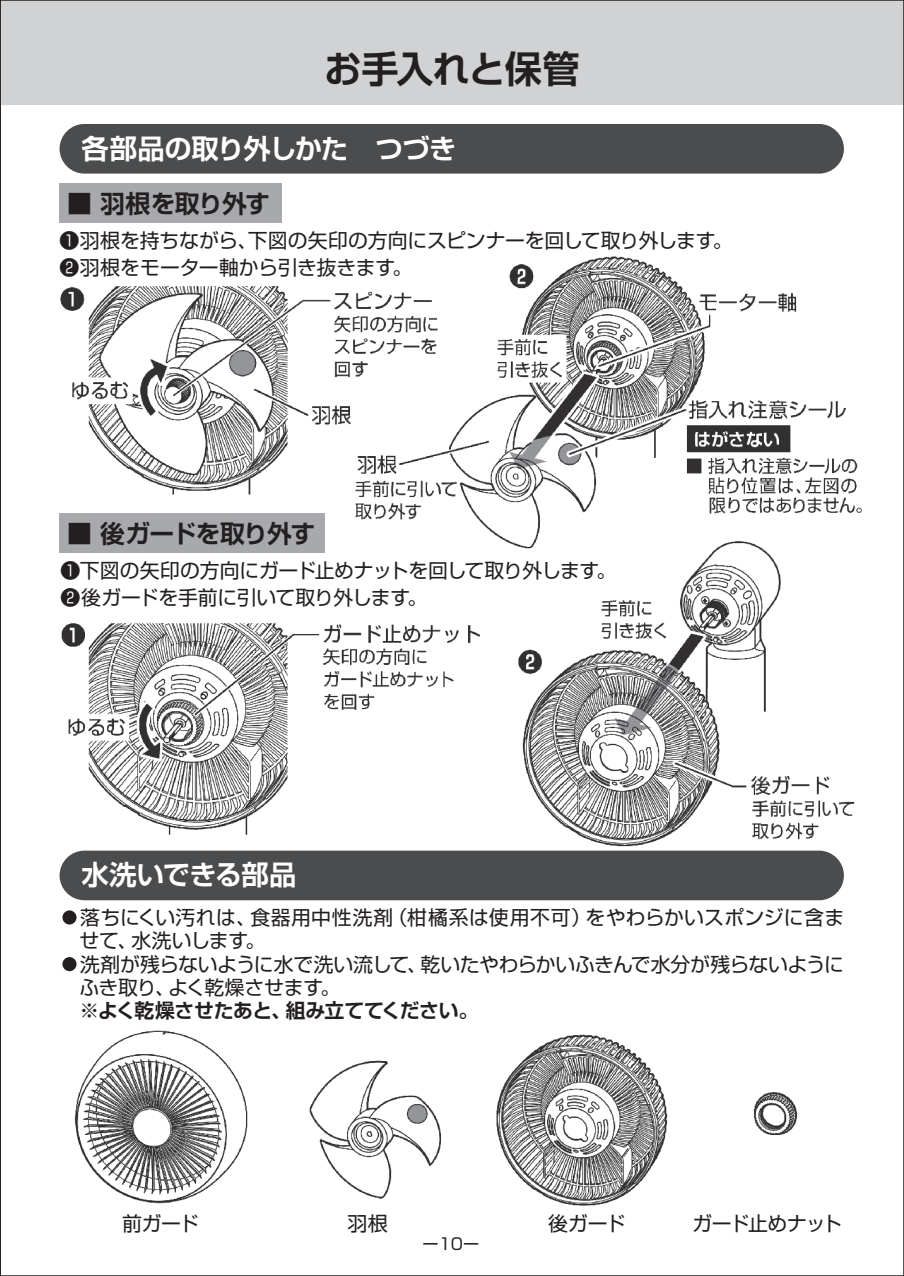
<style>
.page{position:relative;width:904px;height:1276px;background:#fff}
.page>*{position:absolute;margin:0;border:0;box-sizing:border-box;transform-origin:0 0}
.t1{font:700 37.27px "Shin Go Pro De";letter-spacing:-.03em;color:#231f20}
.t2{font:700 27.3px "Shin Go Pro De";letter-spacing:-.015em;color:#fff}
.t3{font:700 24.85px "Shin Go Pro De";letter-spacing:-.03em;color:#231f20}
.t4{font:19.78px/27.3px "Shin Go Pro";letter-spacing:-.015em;color:#231f20}
.t5{font:19.78px/23.3px "Shin Go Pro";letter-spacing:.015em;color:#231f20}
.t6{font:700 19.78px "Shin Go Pro De";letter-spacing:-.02em;color:#231f20}
.t7{font:19.78px "Shin Go Pro";letter-spacing:-.055em;color:#231f20}
.t8{font:16.1px "Shin Go Pro";color:#231f20}
</style>
<div class="page">
<img style="left:74px;top:1030px;width:723px;height:176px">
<img style="left:59px;top:256px;width:803px;height:591px">
<svg style="left:620px;top:1147px;width:8px;height:11px"></svg>
<div style="left:60px;top:124px;width:783px;height:50px;background:#4b4c4d;border-radius:25px"></div>
<div style="left:60px;top:850px;width:783px;height:50px;background:#4b4c4d;border-radius:25px"></div>
<div style="left:0;top:0;width:903px;height:104px;background:#d1d2d4"></div>
<div style="left:60px;top:513px;width:264px;height:40px;background:#a8a9ad"></div>
<div style="left:60px;top:183px;width:222px;height:40px;background:#a8a9ad"></div>
<div style="left:59px;top:906px;width:21px;height:22px;border:3px solid #fff;border-radius:50%"></div>
<div style="left:59px;top:953px;width:21px;height:21px;border:3px solid #fff;border-radius:50%"></div>
<h1 class="t1" style="left:324px;top:38px;width:257px">お手入れと保管</h1>
<h2 class="t2" style="left:82px;top:126px;width:376px">各部品の取り外しかた　つづき</h2>
<p class="t3" style="left:67px;top:183px;width:204px">■ 羽根を取り外す</p>
<p class="t4" style="left:60px;top:224px;width:674px">❶羽根を持ちながら、下図の矢印の方向にスピンナーを回して取り外します。<br>❷羽根をモーター軸から引き抜きます。</p>
<p class="t3" style="left:67px;top:513px;width:249px">■ 後ガードを取り外す</p>
<p class="t4" style="left:61px;top:554px;width:557px">❶下図の矢印の方向にガード止めナットを回して取り外します。<br>❷後ガードを手前に引いて取り外します。</p>
<h2 class="t2" style="left:82px;top:852px;width:216px">水洗いできる部品</h2>
<p class="t5" style="left:79px;top:903px;width:766px;text-indent:-20px">●落ちにくい汚れは、食器用中性洗剤（柑橘系は使用不可）をやわらかいスポンジに含ませて、水洗いします。</p>
<p class="t4" style="left:79px;top:950px;width:766px;line-height:23.3px;text-indent:-20px">●洗剤が残らないように水で洗い流して、乾いたやわらかいふきんで水分が残らないようにふき取り、よく乾燥させます。</p>
<p class="t6" style="left:60px;top:994px;width:420px">　※よく乾燥させたあと、組み立ててください。</p>
<p class="t4" style="left:122px;top:1207px;width:78px">前ガード</p>
<p class="t4" style="left:347px;top:1207px;width:42px">羽根</p>
<p class="t4" style="left:548px;top:1207px;width:79px">後ガード</p>
<p class="t7" style="left:692px;top:1207px;width:151px">ガード止めナット</p>
<p class="t8" style="left:422px;top:1230px;width:58px">ー10ー</p>
</div>
